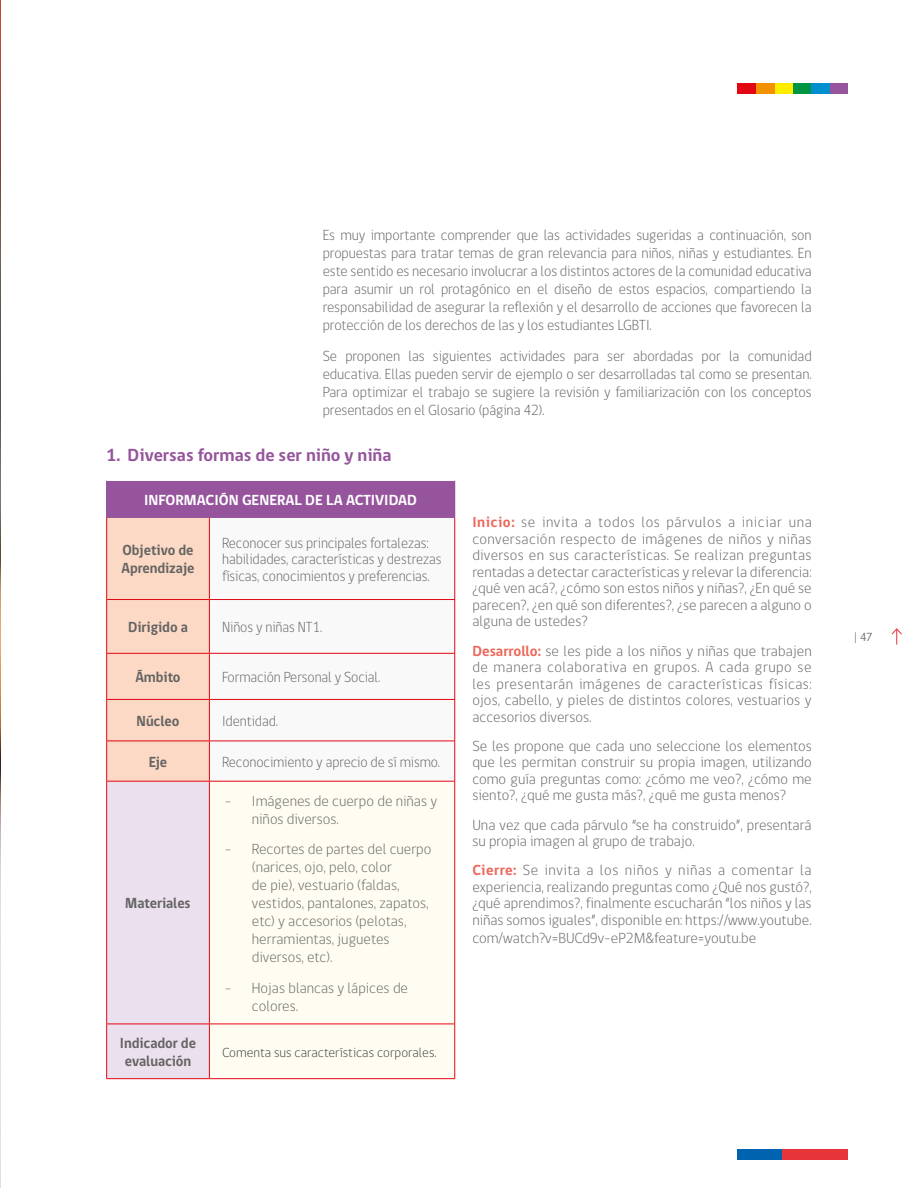
<style>
.page{position:relative;width:918px;height:1188px;background:#fff}
.page>*{position:absolute;margin:0;border:0;box-sizing:border-box;transform-origin:0 0}
.subnumero{font:700 18px "gob CL";color:#95549c}
.texto{font:300 15px/16.5px "gob CL";color:#646363;text-align:justify}
.texto-2{font:300 15px/16.5px "gob CL";color:#646363;scale:.95 1}
.texto-3{font:700 15px/18px "gob CL";letter-spacing:-.005em;color:#646363;scale:.95 1}
.texto-4{font:700 15px "gob CL";color:#fff}
.texto-5{font:300 13.5px "gob CL";color:#3c3c3b}
.t1{font:12px "gob CL";color:#706f6f}
.s1{font-weight:700;color:#ed675a}
</style>
<div class="page">
<div style="left:737px;top:1150px;width:46px;height:10px;background:#0063af"></div>
<div style="left:783px;top:1150px;width:65px;height:10px;background:#e73439"></div>
<div style="left:774px;top:84px;width:19px;height:10px;background:#ffed00"></div>
<div style="left:756px;top:84px;width:18px;height:10px;background:#f39200"></div>
<div style="left:737px;top:84px;width:19px;height:10px;background:#e30613"></div>
<div style="left:830px;top:84px;width:18px;height:10px;background:#95549c"></div>
<div style="left:793px;top:84px;width:18px;height:10px;background:#009641"></div>
<div style="left:811px;top:84px;width:19px;height:10px;background:#008fcf"></div>
<svg style="left:891px;top:628px;width:11px;height:17px"></svg>
<img style="left:0;top:0;width:1px;height:1188px">
<div style="left:107px;top:481px;width:348px;height:36px;background:#95549c"></div>
<svg style="left:210px;top:600px;width:244px;height:181px"></svg>
<svg style="left:107px;top:518px;width:102px;height:560px;background:#f2dbd8"></svg>
<div style="left:210px;top:782px;width:244px;height:296px;background:#fffdf1"></div>
<hr style="left:106px;top:518px;width:1px;height:81px;background:#e30613">
<hr style="left:209px;top:518px;width:1px;height:81px;background:#e30613">
<hr style="left:106px;top:599px;width:103px;height:1px;background:#e30613">
<hr style="left:106px;top:600px;width:1px;height:53px;background:#e30613">
<hr style="left:209px;top:599px;width:246px;height:1px;background:#e30613">
<hr style="left:209px;top:600px;width:1px;height:53px;background:#e30613">
<hr style="left:106px;top:653px;width:103px;height:1px;background:#e30613">
<hr style="left:106px;top:654px;width:1px;height:45px;background:#e30613">
<hr style="left:209px;top:653px;width:246px;height:1px;background:#e30613">
<hr style="left:209px;top:654px;width:1px;height:45px;background:#e30613">
<hr style="left:106px;top:699px;width:103px;height:1px;background:#e30613">
<hr style="left:106px;top:700px;width:1px;height:41px;background:#e30613">
<hr style="left:209px;top:699px;width:246px;height:1px;background:#e30613">
<hr style="left:209px;top:700px;width:1px;height:41px;background:#e30613">
<hr style="left:106px;top:741px;width:103px;height:1px;background:#e30613">
<hr style="left:106px;top:741px;width:1px;height:40px;background:#e30613">
<hr style="left:209px;top:741px;width:246px;height:1px;background:#e30613">
<hr style="left:209px;top:741px;width:1px;height:40px;background:#e30613">
<hr style="left:106px;top:782px;width:1px;height:242px;background:#e30613">
<hr style="left:209px;top:782px;width:1px;height:242px;background:#e30613">
<hr style="left:106px;top:1024px;width:1px;height:54px;background:#e30613">
<hr style="left:209px;top:1024px;width:1px;height:54px;background:#e30613">
<hr style="left:106px;top:481px;width:1px;height:36px;background:#95549c">
<hr style="left:106px;top:517px;width:103px;height:1px;background:#95549c">
<hr style="left:209px;top:517px;width:246px;height:1px;background:#95549c">
<hr style="left:454px;top:518px;width:1px;height:81px;background:#e30613">
<hr style="left:454px;top:600px;width:1px;height:53px;background:#e30613">
<hr style="left:454px;top:654px;width:1px;height:45px;background:#e30613">
<hr style="left:454px;top:700px;width:1px;height:41px;background:#e30613">
<hr style="left:454px;top:741px;width:1px;height:40px;background:#e30613">
<hr style="left:454px;top:782px;width:1px;height:242px;background:#e30613">
<hr style="left:454px;top:1024px;width:1px;height:54px;background:#e30613">
<hr style="left:106px;top:781px;width:103px;height:1px;background:#e30613">
<hr style="left:209px;top:781px;width:246px;height:1px;background:#e30613">
<hr style="left:106px;top:1024px;width:103px;height:1px;background:#e30613">
<hr style="left:209px;top:1024px;width:246px;height:1px;background:#e30613">
<hr style="left:106px;top:1078px;width:103px;height:1px;background:#e30613">
<hr style="left:209px;top:1078px;width:246px;height:1px;background:#e30613">
<p class="texto" style="left:323px;top:227px;width:491px;line-height:18px">Es muy importante comprender que las actividades sugeridas a continuación, son propuestas para tratar temas de gran relevancia para niños, niñas y estudiantes. En este sentido es necesario involucrar a los distintos actores de la comunidad educativa para asumir un rol protagónico en el diseño de estos espacios, compartiendo la responsabilidad de asegurar la reflexión y el desarrollo de acciones que favorecen la protección de los derechos de las y los estudiantes LGBTI.</p>
<p class="texto" style="left:323px;top:348px;width:491px;line-height:18px">Se proponen las siguientes actividades para ser abordadas por la comunidad educativa. Ellas pueden servir de ejemplo o ser desarrolladas tal como se presentan.<br>Para optimizar el trabajo se sugiere la revisión y familiarización con los conceptos presentados en el Glosario (página 42).</p>
<p class="subnumero" style="left:106px;top:443px;width:287px">1. Diversas formas de ser niño y niña</p>
<p class="texto-4" style="left:144px;top:489px;width:274px">INFORMACIÓN GENERAL DE LA ACTIVIDAD</p>
<p class="texto-3" style="left:122px;top:541px;width:78px">Objetivo de<br>Aprendizaje</p>
<p class="texto-2" style="left:222px;top:535px;width:232px">Reconocer sus principales fortalezas: habilidades, características y destrezas físicas, conocimientos y preferencias.</p>
<p class="texto-3" style="left:128px;top:618px;width:64px">Dirigido a</p>
<p class="texto-2" style="left:222px;top:619px;width:107px">Niños y niñas NT1.</p>
<p class="texto-3" style="left:135px;top:668px;width:49px">Ámbito</p>
<p class="texto-2" style="left:222px;top:669px;width:168px">Formación Personal y Social.</p>
<p class="texto-3" style="left:137px;top:712px;width:47px">Núcleo</p>
<p class="texto-2" style="left:222px;top:713px;width:60px">Identidad.</p>
<p class="texto-3" style="left:149px;top:753px;width:21px">Eje</p>
<p class="texto-2" style="left:222px;top:754px;width:231px">Reconocimiento y aprecio de sí mismo.</p>
<p class="texto" style="left:472px;top:515px;width:341px"><span class="s1">Inicio:</span> se invita a todos los párvulos a iniciar una conversación respecto de imágenes de niños y niñas diversos en sus características. Se realizan preguntas rentadas a detectar características y relevar la diferencia: ¿qué ven acá?, ¿cómo son estos niños y niñas?, ¿En qué se parecen?, ¿en qué son diferentes?, ¿se parecen a alguno o alguna de ustedes?</p>
<p class="texto" style="left:472px;top:643px;width:341px"><span class="s1">Desarrollo:</span> se les pide a los niños y niñas que trabajen de manera colaborativa en grupos. A cada grupo se les presentarán imágenes de características físicas: ojos, cabello, y pieles de distintos colores, vestuarios y accesorios diversos.</p>
<p class="texto" style="left:472px;top:738px;width:341px">Se les propone que cada uno seleccione los elementos que les permitan construir su propia imagen, utilizando como guía preguntas como: ¿cómo me veo?, ¿cómo me siento?, ¿qué me gusta más?, ¿qué me gusta menos?</p>
<p class="texto" style="left:472px;top:817px;width:341px">Una vez que cada párvulo “se ha construido”, presentará su propia imagen al grupo de trabajo.</p>
<p class="texto" style="left:472px;top:863px;width:341px"><span class="s1">Cierre:</span> Se invita a los niños y niñas a comentar la experiencia, realizando preguntas como ¿Qué nos gustó?, ¿qué aprendimos?, finalmente escucharán “los niños y las niñas somos iguales”, disponible en: https://www.youtube.</p>
<p class="texto" style="left:472px;top:930px;width:286px">com/watch?v=BUCd9v-eP2M&amp;feature=youtu.be</p>
<p class="texto" style="left:225px;top:793px;width:8px">−</p>
<p class="texto" style="left:252px;top:792px;width:187px;line-height:18px">Imágenes de cuerpo de niñas y niños diversos.</p>
<p class="texto" style="left:225px;top:842px;width:8px">−</p>
<p class="texto" style="left:252px;top:841px;width:181px;line-height:18px;text-align:left">Recortes de partes del cuerpo (narices, ojo, pelo, color<br>de pie), vestuario (faldas, vestidos, pantalones, zapatos, etc) y accesorios (pelotas, herramientas, juguetes diversos, etc).</p>
<p class="texto" style="left:225px;top:980px;width:8px">−</p>
<p class="texto" style="left:252px;top:980px;width:158px;line-height:18px">Hojas blancas y lápices de colores.</p>
<p class="texto-3" style="left:125px;top:895px;width:70px">Materiales</p>
<p class="texto-3" style="left:120px;top:1034px;width:82px;text-align:center">Indicador de evaluación</p>
<p class="texto-5" style="left:222px;top:1043px;width:216px">Comenta sus características corporales.</p>
<p class="t1" style="left:854px;top:629px;width:20px">| 47</p>
</div>
